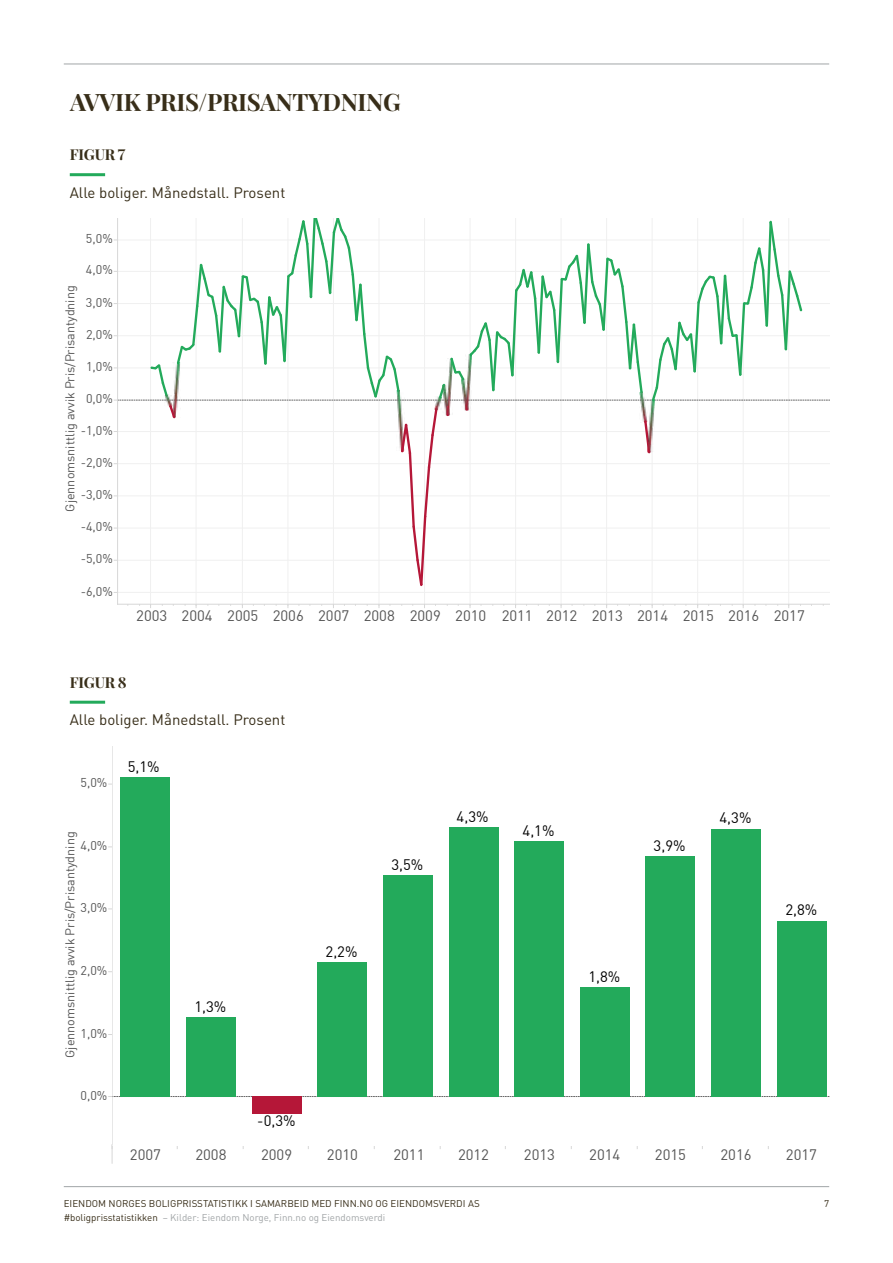
<style>
.page{position:relative;width:893px;height:1263px;background:#fff}
.page>*{position:absolute;margin:0;border:0;box-sizing:border-box;transform-origin:0 0}
.t1{font:700 24px "Playfair Display";letter-spacing:-.015em;color:#382e19}
.t2{font:15px "DIN";color:#382e19}
.t3{font:700 15px "Playfair Display";letter-spacing:-.015em;color:#382e19}
.t4{font:14.85px "DIN Offc 0 50";color:#555}
.t5{font:14.85px "DIN Offc 0 50";color:#000}
.t6{font:12.6px "DIN Offc 0 50";color:#555}
.t7{font:9.75px/13.5px "DIN";color:#382e19}
.s1{color:#a1a5a7}
</style>
<div class="page">
<hr style="left:64px;top:1186px;width:765px;height:1px;background:#a1a5a7">
<hr style="left:64px;top:64px;width:765px;height:1px;background:#a1a5a7">
<hr style="left:150px;top:218px;width:1px;height:385px;background:#f0f0f0">
<hr style="left:196px;top:218px;width:1px;height:385px;background:#f0f0f0">
<hr style="left:242px;top:218px;width:1px;height:385px;background:#f0f0f0">
<hr style="left:288px;top:218px;width:1px;height:385px;background:#f0f0f0">
<hr style="left:333px;top:218px;width:1px;height:385px;background:#f0f0f0">
<hr style="left:379px;top:218px;width:1px;height:385px;background:#f0f0f0">
<hr style="left:424px;top:218px;width:1px;height:385px;background:#f0f0f0">
<hr style="left:470px;top:218px;width:1px;height:385px;background:#f0f0f0">
<hr style="left:515px;top:218px;width:1px;height:385px;background:#f0f0f0">
<hr style="left:561px;top:218px;width:1px;height:385px;background:#f0f0f0">
<hr style="left:606px;top:218px;width:1px;height:385px;background:#f0f0f0">
<hr style="left:652px;top:218px;width:1px;height:385px;background:#f0f0f0">
<hr style="left:697px;top:218px;width:1px;height:385px;background:#f0f0f0">
<hr style="left:743px;top:218px;width:1px;height:385px;background:#f0f0f0">
<hr style="left:788px;top:218px;width:1px;height:385px;background:#f0f0f0">
<hr style="left:118px;top:592px;width:711px;height:1px;background:#f0f0f0">
<svg style="left:114px;top:218px;width:715px;height:368px"></svg>
<hr style="left:118px;top:218px;width:1px;height:386px;background:#d7d7d7">
<hr style="left:118px;top:604px;width:711px;height:1px;background:#d7d7d7">
<svg style="left:112px;top:1145px;width:1px;height:18px"></svg>
<svg style="left:108px;top:1096px;width:721px;height:1px"></svg>
<div style="left:777px;top:921px;width:49px;height:175px;background:#23aa5b"></div>
<div style="left:711px;top:829px;width:49px;height:267px;background:#23aa5b"></div>
<div style="left:645px;top:856px;width:49px;height:240px;background:#23aa5b"></div>
<div style="left:580px;top:987px;width:49px;height:109px;background:#23aa5b"></div>
<div style="left:514px;top:841px;width:49px;height:255px;background:#23aa5b"></div>
<div style="left:449px;top:827px;width:49px;height:269px;background:#23aa5b"></div>
<div style="left:383px;top:875px;width:49px;height:221px;background:#23aa5b"></div>
<div style="left:317px;top:962px;width:49px;height:134px;background:#23aa5b"></div>
<div style="left:252px;top:1096px;width:49px;height:18px;background:#b51738"></div>
<div style="left:186px;top:1017px;width:49px;height:79px;background:#23aa5b"></div>
<div style="left:120px;top:777px;width:49px;height:319px;background:#23aa5b"></div>
<hr style="left:112px;top:747px;width:1px;height:398px;background:#d7d7d7">
<hr style="left:70px;top:173px;width:35px;height:3px;background:#23aa5b">
<hr style="left:70px;top:701px;width:35px;height:3px;background:#23aa5b">
<h1 class="t1" style="left:70px;top:87px;width:332px">AVVIK PRIS/PRISANTYDNING</h1>
<p class="t3" style="left:70px;top:145px;width:57px">FIGUR 7</p>
<p class="t2" style="left:70px;top:183px;width:217px">Alle boliger. Månedstall. Prosent</p>
<p class="t6" style="left:86px;top:231px;width:28px">5,0%</p>
<p class="t6" style="left:86px;top:262px;width:28px">4,0%</p>
<p class="t6" style="left:62px;top:512px;width:228px;rotate:-90deg">Gjennomsnittlig avvik Pris/Prisantydning</p>
<p class="t6" style="left:86px;top:294px;width:28px">3,0%</p>
<p class="t6" style="left:86px;top:326px;width:28px">2,0%</p>
<p class="t6" style="left:86px;top:359px;width:28px">1,0%</p>
<p class="t6" style="left:86px;top:391px;width:28px">0,0%</p>
<p class="t6" style="left:81px;top:422px;width:34px">-1,0%</p>
<p class="t6" style="left:81px;top:454px;width:34px">-2,0%</p>
<p class="t6" style="left:81px;top:487px;width:34px">-3,0%</p>
<p class="t6" style="left:81px;top:519px;width:34px">-4,0%</p>
<p class="t6" style="left:81px;top:551px;width:34px">-5,0%</p>
<p class="t6" style="left:81px;top:583px;width:34px">-6,0%</p>
<p class="t4" style="left:136px;top:607px;width:670px">2003 2004 2005 2006 2007 2008 2009 2010 2011 2012 2013 2014 2015 2016 2017</p>
<p class="t3" style="left:70px;top:673px;width:58px">FIGUR 8</p>
<p class="t2" style="left:70px;top:711px;width:217px">Alle boliger. Månedstall. Prosent</p>
<p class="t6" style="left:80px;top:775px;width:28px">5,0%</p>
<p class="t6" style="left:62px;top:1058px;width:228px;rotate:-90deg">Gjennomsnittlig avvik Pris/Prisantydning</p>
<p class="t6" style="left:80px;top:838px;width:28px">4,0%</p>
<p class="t6" style="left:80px;top:900px;width:28px">3,0%</p>
<p class="t6" style="left:81px;top:962px;width:28px">2,0%</p>
<p class="t6" style="left:81px;top:1025px;width:28px">1,0%</p>
<p class="t6" style="left:81px;top:1087px;width:28px">0,0%</p>
<p class="t5" style="left:128px;top:757px;width:33px">5,1%</p>
<p class="t5" style="left:194px;top:997px;width:33px">1,3%</p>
<p class="t5" style="left:326px;top:942px;width:33px">2,2%</p>
<p class="t5" style="left:391px;top:855px;width:33px">3,5%</p>
<p class="t5" style="left:457px;top:807px;width:33px">4,3%</p>
<p class="t5" style="left:523px;top:821px;width:33px">4,1%</p>
<p class="t5" style="left:654px;top:836px;width:33px">3,9%</p>
<p class="t5" style="left:719px;top:809px;width:33px">4,3%</p>
<p class="t5" style="left:588px;top:967px;width:33px">1,8%</p>
<p class="t5" style="left:785px;top:900px;width:33px">2,8%</p>
<p class="t5" style="left:257px;top:1112px;width:40px">-0,3%</p>
<p class="t4" style="left:130px;top:1145px;width:33px">2007</p>
<p class="t4" style="left:195px;top:1145px;width:33px">2008</p>
<p class="t4" style="left:261px;top:1145px;width:33px">2009</p>
<p class="t4" style="left:327px;top:1145px;width:33px">2010</p>
<p class="t4" style="left:393px;top:1145px;width:33px">2011</p>
<p class="t4" style="left:458px;top:1145px;width:33px">2012</p>
<p class="t4" style="left:524px;top:1145px;width:33px">2013</p>
<p class="t4" style="left:589px;top:1145px;width:33px">2014</p>
<p class="t4" style="left:655px;top:1145px;width:33px">2015</p>
<p class="t4" style="left:720px;top:1145px;width:33px">2016</p>
<p class="t4" style="left:786px;top:1145px;width:33px">2017</p>
<p class="t7" style="left:64px;top:1197px;width:417px">EIENDOM NORGES BOLIGPRISSTATISTIKK I SAMARBEID MED FINN.NO OG EIENDOMSVERDI AS #boligprisstatistikken <span class="s1">– Kilder: Eiendom Norge, Finn.no og Eiendomsverdi</span></p>
<p class="t7" style="left:824px;top:1197px;width:7px">7</p>
</div>
